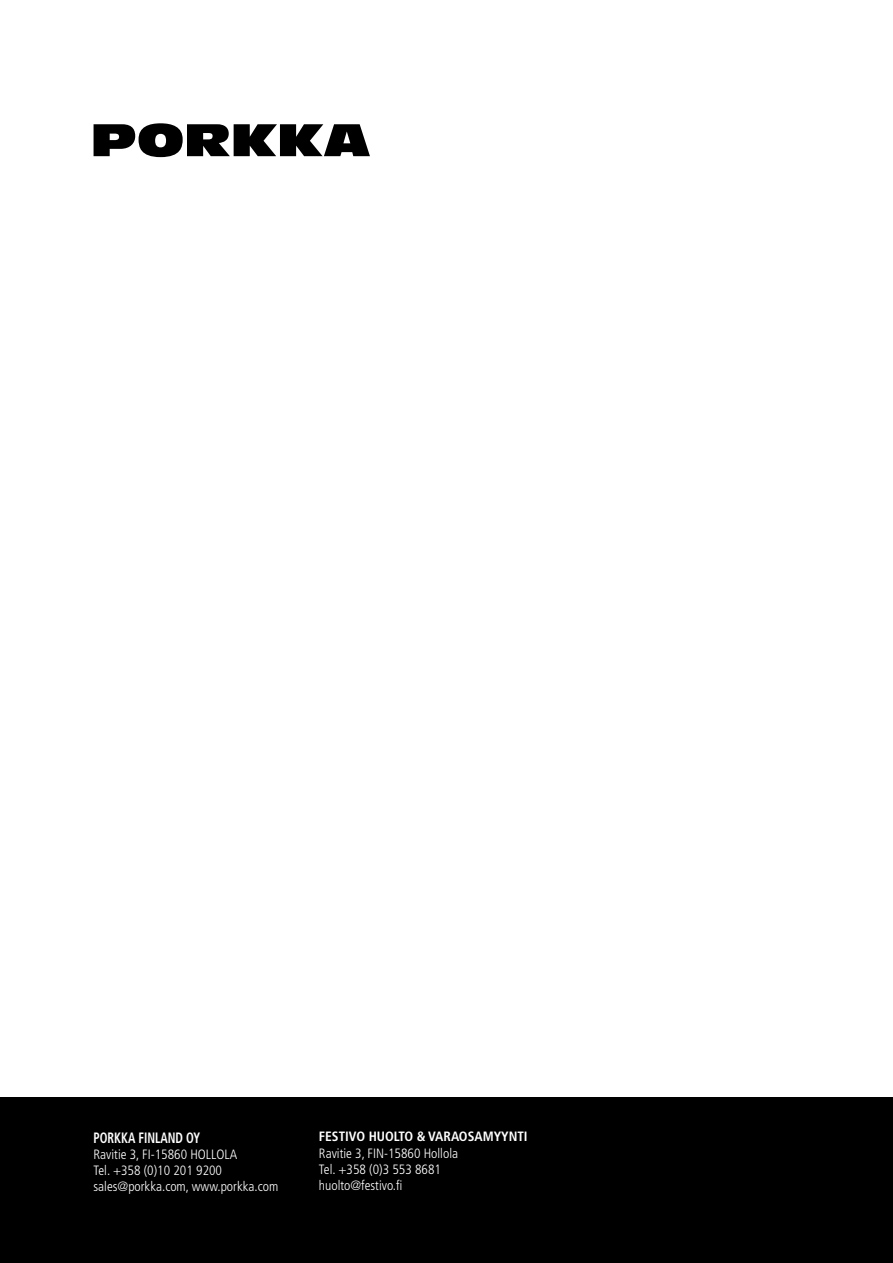
<style>
.page{position:relative;width:893px;height:1263px;background:#fff}
.page>*{position:absolute;margin:0;border:0;box-sizing:border-box;transform-origin:0 0}
.t1{font:700 condensed 15px "Frutiger LT Std";color:#fff;scale:.8 1}
.t2{font:300 condensed 13.5px/16.2px "Frutiger LT Std";color:#fff}
.t3{font:700 condensed 13.5px "Frutiger LT Std";color:#fff}
</style>
<div class="page">
<svg style="left:94px;top:123px;width:276px;height:34px"></svg>
<div style="left:0;top:1097px;width:893px;height:166px;background:#000"></div>
<p class="t1" style="left:94px;top:1129px;width:135px">PORKKA FINLAND OY</p>
<p class="t2" style="left:94px;top:1146px;width:186px">Ravitie 3, FI-15860 HOLLOLA<br>Tel. +358 (0)10 201 9200 sales@porkka.com, www.porkka.com</p>
<p class="t3" style="left:319px;top:1128px;width:210px">FESTIVO HUOLTO &amp; VARAOSAMYYNTI</p>
<p class="t2" style="left:319px;top:1145px;width:141px">Ravitie 3, FIN-15860 Hollola<br>Tel. +358 (0)3 553 8681 huolto@festivo.fi</p>
</div>
